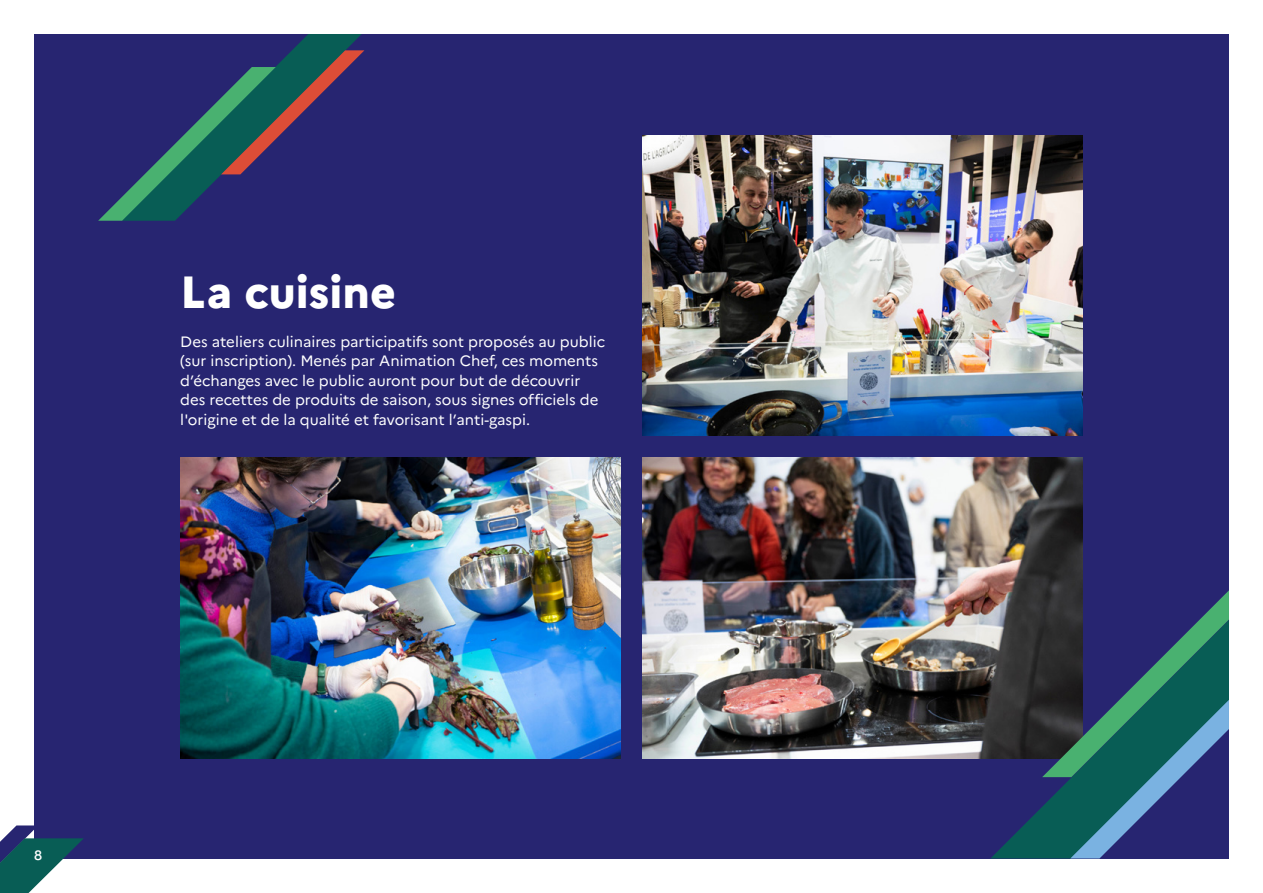
<style>
.page{position:relative;width:1263px;height:893px;background:#fff}
.page>*{position:absolute;margin:0;border:0;box-sizing:border-box;transform-origin:0 0}
.t1{font:800 45px "Marianne";color:#fff}
.t2{font:15px/19.5px "Marianne";color:#fff}
.t3{font:500 13.5px "Marianne";color:#fff}
</style>
<div class="page">
<div style="left:34px;top:34px;width:1195px;height:825px;background:#272571"></div>
<img style="left:643px;top:135px;width:440px;height:300px">
<img style="left:180px;top:458px;width:440px;height:300px">
<img style="left:643px;top:458px;width:440px;height:300px">
<svg style="left:98px;top:34px;width:266px;height:187px"></svg>
<svg style="left:990px;top:620px;width:52px;height:238px"></svg>
<svg style="left:1042px;top:590px;width:187px;height:268px"></svg>
<svg style="left:0;top:825px;width:84px;height:68px"></svg>
<h1 class="t1" style="left:180px;top:257px;width:217px">La cuisine</h1>
<p class="t2" style="left:180px;top:330px;width:426px">Des ateliers culinaires participatifs sont proposés au public (sur inscription). Menés par Animation Chef, ces moments d’échanges avec le public auront pour but de découvrir des recettes de produits de saison, sous signes officiels de l'origine et de la qualité et favorisant l’anti-gaspi.</p>
<p class="t3" style="left:34px;top:844px;width:10px">8</p>
</div>
